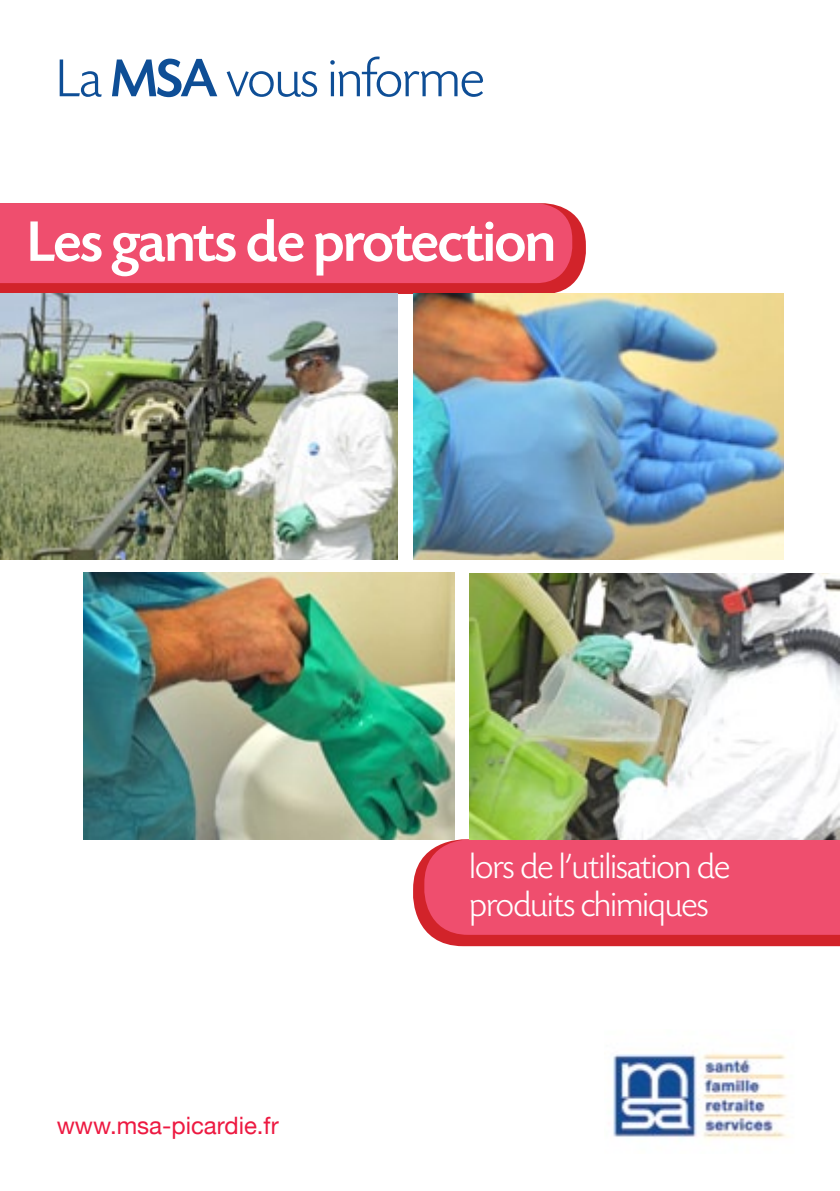
<style>
.page{position:relative;width:840px;height:1191px;background:#fff}
.page>*{position:absolute;margin:0;border:0;box-sizing:border-box;transform-origin:0 0}
.t1{font:500 60px "Today SHOP";color:#fff}
.t2{font:300 56px "Today SHOP";color:#0e4e96}
.t3{font:300 36px/38px "Today SHOP";color:#fff}
.t4{font:24px "Helvetica Neue LT";color:#ed1941}
.s1{font-weight:500}
</style>
<div class="page">
<img style="left:612px;top:1053px;width:177px;height:87px">
<svg style="left:0;top:213px;width:585px;height:81px;fill:#d2232a"></svg>
<div style="left:0;top:203px;width:572px;height:80px;background:#ef4e6e"></div>
<svg style="left:413px;top:839px;width:426px;height:107px;fill:#d2232a"></svg>
<div style="left:424px;top:839px;width:415px;height:96px;background:#ef4e6e"></div>
<img style="left:0;top:294px;width:397px;height:266px">
<img style="left:413px;top:294px;width:369px;height:266px">
<img style="left:469px;top:573px;width:370px;height:266px">
<img style="left:84px;top:572px;width:370px;height:267px">
<h2 class="t2" style="left:57px;top:49px;width:428px">La <span class="s1">MSA</span> vous informe</h2>
<h1 class="t1" style="left:28px;top:210px;width:528px">Les gants de protection</h1>
<p class="t4" style="left:57px;top:1111px;width:223px">www.msa-picardie.fr</p>
<p class="t3" style="left:469px;top:849px;width:261px">lors de l’utilisation de produits chimiques</p>
</div>
